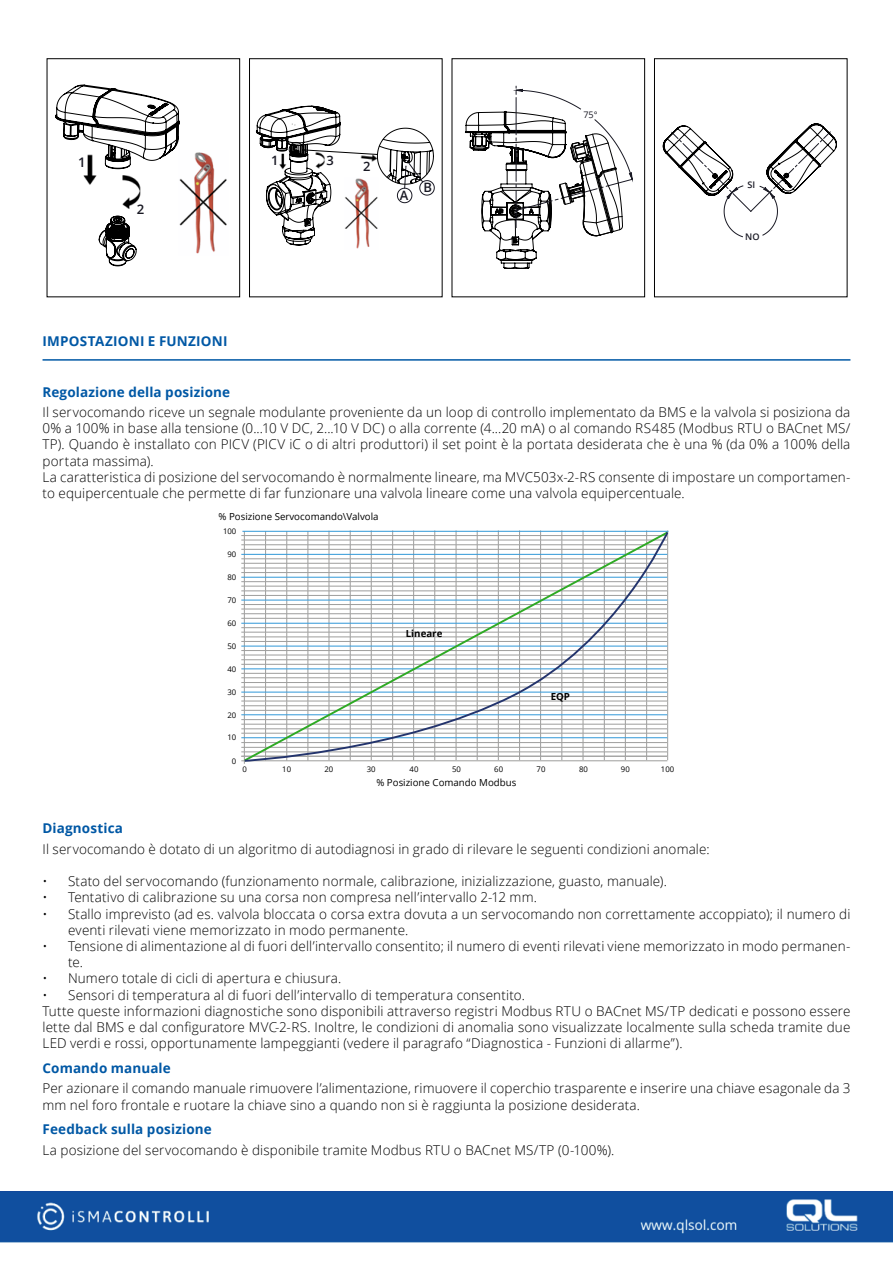
<style>
.page{position:relative;width:893px;height:1263px;background:#fff}
.page>*{position:absolute;margin:0;border:0;box-sizing:border-box;transform-origin:0 0}
.t1{font:300 13.5px/16.2px "Open Sans";letter-spacing:.01em;color:#000}
.t2{font:700 13.5px "Open Sans";letter-spacing:.01em;color:#0058a5}
.t3{font:600 13.2px "Open Sans";color:#191924}
.t4{font:600 12.9px "Open Sans";color:#191924}
.t5{font:9.75px "Open Sans";color:#000}
.t6{font:700 9.75px "Open Sans";color:#000}
.t7{font:600 9.15px "Open Sans";color:#191924}
.t8{font:9px "Open Sans";color:#191924}
.t9{font:7.8px "Open Sans";color:#000}
</style>
<div class="page">
<hr style="left:43px;top:359px;width:807px;height:2px;background:#0058a5">
<div style="left:47px;top:58px;width:193px;height:239px;border:1px solid #000"></div>
<div style="left:249px;top:58px;width:193px;height:239px;border:1px solid #000"></div>
<img style="left:180px;top:152px;width:47px;height:102px">
<img style="left:356px;top:245px;width:14px;height:4px">
<svg style="left:256px;top:106px;width:179px;height:139px"></svg>
<svg style="left:55px;top:58px;width:125px;height:208px"></svg>
<div style="left:452px;top:58px;width:193px;height:239px;border:1px solid #000"></div>
<div style="left:654px;top:58px;width:193px;height:239px;border:1px solid #000"></div>
<svg style="left:663px;top:123px;width:174px;height:114px"></svg>
<svg style="left:465px;top:86px;width:168px;height:183px"></svg>
<hr style="left:244px;top:531px;width:1px;height:233px;background:#9d9d9c">
<hr style="left:241px;top:760px;width:426px;height:1px;background:#9d9d9c">
<hr style="left:241px;top:756px;width:426px;height:1px;background:#9d9d9c">
<hr style="left:241px;top:752px;width:426px;height:1px;background:#9d9d9c">
<hr style="left:241px;top:747px;width:426px;height:1px;background:#9d9d9c">
<hr style="left:241px;top:742px;width:426px;height:1px;background:#9d9d9c">
<hr style="left:241px;top:733px;width:426px;height:1px;background:#9d9d9c">
<hr style="left:241px;top:728px;width:426px;height:1px;background:#9d9d9c">
<hr style="left:241px;top:724px;width:426px;height:1px;background:#9d9d9c">
<hr style="left:241px;top:719px;width:426px;height:1px;background:#9d9d9c">
<hr style="left:241px;top:710px;width:426px;height:1px;background:#9d9d9c">
<hr style="left:241px;top:705px;width:426px;height:1px;background:#9d9d9c">
<hr style="left:241px;top:701px;width:426px;height:1px;background:#9d9d9c">
<hr style="left:241px;top:696px;width:426px;height:1px;background:#9d9d9c">
<hr style="left:241px;top:737px;width:426px;height:1px;background:#3098d8">
<hr style="left:241px;top:714px;width:426px;height:1px;background:#3098d8">
<hr style="left:241px;top:692px;width:426px;height:1px;background:#3098d8">
<hr style="left:241px;top:687px;width:426px;height:1px;background:#9d9d9c">
<hr style="left:241px;top:682px;width:426px;height:1px;background:#9d9d9c">
<hr style="left:241px;top:677px;width:426px;height:1px;background:#9d9d9c">
<hr style="left:241px;top:673px;width:426px;height:1px;background:#9d9d9c">
<hr style="left:241px;top:669px;width:426px;height:1px;background:#3098d8">
<hr style="left:241px;top:664px;width:426px;height:1px;background:#9d9d9c">
<hr style="left:241px;top:659px;width:426px;height:1px;background:#9d9d9c">
<hr style="left:241px;top:655px;width:426px;height:1px;background:#9d9d9c">
<hr style="left:241px;top:650px;width:426px;height:1px;background:#9d9d9c">
<hr style="left:241px;top:646px;width:426px;height:1px;background:#3098d8">
<hr style="left:241px;top:641px;width:426px;height:1px;background:#9d9d9c">
<hr style="left:241px;top:637px;width:426px;height:1px;background:#9d9d9c">
<hr style="left:241px;top:632px;width:426px;height:1px;background:#9d9d9c">
<hr style="left:241px;top:627px;width:426px;height:1px;background:#9d9d9c">
<hr style="left:241px;top:623px;width:426px;height:1px;background:#3098d8">
<hr style="left:241px;top:618px;width:426px;height:1px;background:#9d9d9c">
<hr style="left:241px;top:613px;width:426px;height:1px;background:#9d9d9c">
<hr style="left:241px;top:609px;width:426px;height:1px;background:#9d9d9c">
<hr style="left:241px;top:604px;width:426px;height:1px;background:#9d9d9c">
<hr style="left:241px;top:600px;width:426px;height:1px;background:#3098d8">
<hr style="left:241px;top:595px;width:426px;height:1px;background:#9d9d9c">
<hr style="left:241px;top:591px;width:426px;height:1px;background:#9d9d9c">
<hr style="left:241px;top:586px;width:426px;height:1px;background:#9d9d9c">
<hr style="left:241px;top:581px;width:426px;height:1px;background:#9d9d9c">
<hr style="left:241px;top:577px;width:426px;height:1px;background:#3098d8">
<hr style="left:241px;top:572px;width:426px;height:1px;background:#9d9d9c">
<hr style="left:241px;top:568px;width:426px;height:1px;background:#9d9d9c">
<hr style="left:241px;top:563px;width:426px;height:1px;background:#9d9d9c">
<hr style="left:241px;top:558px;width:426px;height:1px;background:#9d9d9c">
<hr style="left:241px;top:554px;width:426px;height:1px;background:#3098d8">
<hr style="left:241px;top:549px;width:426px;height:1px;background:#9d9d9c">
<hr style="left:241px;top:544px;width:426px;height:1px;background:#9d9d9c">
<hr style="left:241px;top:540px;width:426px;height:1px;background:#9d9d9c">
<hr style="left:241px;top:535px;width:426px;height:1px;background:#9d9d9c">
<svg style="left:243px;top:531px;width:426px;height:232px"></svg>
<img style="left:0;top:1191px;width:893px;height:52px">
<p class="t3" style="left:78px;top:153px;width:9px">1</p>
<p class="t3" style="left:137px;top:200px;width:9px">2</p>
<p class="t4" style="left:271px;top:151px;width:9px">1</p>
<p class="t4" style="left:326px;top:152px;width:9px">3</p>
<p class="t4" style="left:363px;top:158px;width:9px">2</p>
<p class="t4" style="left:400px;top:186px;width:10px">A</p>
<p class="t4" style="left:423px;top:179px;width:10px">B</p>
<p class="t8" style="left:583px;top:108px;width:16px">75°</p>
<p class="t7" style="left:747px;top:178px;width:9px">SI</p>
<p class="t7" style="left:745px;top:230px;width:16px">NO</p>
<p class="t2" style="left:43px;top:332px;width:186px">IMPOSTAZIONI E FUNZIONI</p>
<p class="t2" style="left:43px;top:382px;width:189px">Regolazione della posizione</p>
<p class="t1" style="left:43px;top:404px;width:809px">Il servocomando riceve un segnale modulante proveniente da un loop di controllo implementato da BMS e la valvola si posiziona da 0% a 100% in base alla tensione (0...10 V DC, 2...10 V DC) o alla corrente (4...20 mA) o al comando RS485 (Modbus RTU o BACnet MS/ TP). Quando è installato con PICV (PICV iC o di altri produttori) il set point è la portata desiderata che è una % (da 0% a 100% della portata massima).<br>La caratteristica di posizione del servocomando è normalmente lineare, ma MVC503x-2-RS consente di impostare un comportamen&shy;to equipercentuale che permette di far funzionare una valvola lineare come una valvola equipercentuale.</p>
<p class="t5" style="left:219px;top:509px;width:162px">% Posizione Servocomando\Valvola</p>
<p class="t9" style="left:223px;top:526px;width:15px">100</p>
<p class="t9" style="left:228px;top:548px;width:10px">90</p>
<p class="t9" style="left:228px;top:572px;width:10px">80</p>
<p class="t9" style="left:228px;top:595px;width:10px">70</p>
<p class="t9" style="left:228px;top:617px;width:10px">60</p>
<p class="t9" style="left:228px;top:640px;width:10px">50</p>
<p class="t9" style="left:228px;top:663px;width:10px">40</p>
<p class="t9" style="left:228px;top:686px;width:10px">30</p>
<p class="t9" style="left:228px;top:709px;width:10px">20</p>
<p class="t9" style="left:228px;top:732px;width:10px">10</p>
<p class="t9" style="left:232px;top:756px;width:6px">0</p>
<p class="t9" style="left:242px;top:764px;width:6px">0</p>
<p class="t6" style="left:406px;top:627px;width:38px">Lineare</p>
<p class="t6" style="left:551px;top:689px;width:21px">EQP</p>
<p class="t9" style="left:282px;top:764px;width:10px">10</p>
<p class="t9" style="left:325px;top:764px;width:10px">20</p>
<p class="t9" style="left:367px;top:764px;width:10px">30</p>
<p class="t9" style="left:410px;top:764px;width:10px">40</p>
<p class="t9" style="left:452px;top:764px;width:10px">50</p>
<p class="t9" style="left:494px;top:764px;width:10px">60</p>
<p class="t9" style="left:537px;top:764px;width:10px">70</p>
<p class="t9" style="left:579px;top:764px;width:10px">80</p>
<p class="t9" style="left:621px;top:764px;width:10px">90</p>
<p class="t9" style="left:661px;top:764px;width:15px">100</p>
<p class="t5" style="left:376px;top:776px;width:141px">% Posizione Comando Modbus</p>
<p class="t2" style="left:43px;top:819px;width:82px">Diagnostica</p>
<p class="t1" style="left:43px;top:840px;width:669px">Il servocomando è dotato di un algoritmo di autodiagnosi in grado di rilevare le seguenti condizioni anomale:</p>
<p class="t1" style="left:43px;top:873px;width:626px">• Stato del servocomando (funzionamento normale, calibrazione, inizializzazione, guasto, manuale).</p>
<p class="t1" style="left:43px;top:889px;width:496px">• Tentativo di calibrazione su una corsa non compresa nell’intervallo 2-12 mm.</p>
<p class="t1" style="left:68px;top:905px;width:784px;text-indent:-26px">• Stallo imprevisto (ad es. valvola bloccata o corsa extra dovuta a un servocomando non correttamente accoppiato); il numero di eventi rilevati viene memorizzato in modo permanente.</p>
<p class="t1" style="left:68px;top:938px;width:784px;text-indent:-26px">• Tensione di alimentazione al di fuori dell’intervallo consentito; il numero di eventi rilevati viene memorizzato in modo permanen&shy;te.</p>
<p class="t1" style="left:43px;top:970px;width:300px">• Numero totale di cicli di apertura e chiusura.</p>
<p class="t1" style="left:43px;top:986px;width:809px">• Sensori di temperatura al di fuori dell’intervallo di temperatura consentito.<br>Tutte queste informazioni diagnostiche sono disponibili attraverso registri Modbus RTU o BACnet MS/TP dedicati e possono essere lette dal BMS e dal configuratore MVC-2-RS. Inoltre, le condizioni di anomalia sono visualizzate localmente sulla scheda tramite due LED verdi e rossi, opportunamente lampeggianti (vedere il paragrafo “Diagnostica - Funzioni di allarme”).</p>
<p class="t2" style="left:43px;top:1058px;width:130px">Comando manuale</p>
<p class="t1" style="left:43px;top:1080px;width:809px">Per azionare il comando manuale rimuovere l’alimentazione, rimuovere il coperchio trasparente e inserire una chiave esagonale da 3 mm nel foro frontale e ruotare la chiave sino a quando non si è raggiunta la posizione desiderata.</p>
<p class="t2" style="left:43px;top:1120px;width:171px">Feedback sulla posizione</p>
<p class="t1" style="left:43px;top:1141px;width:573px">La posizione del servocomando è disponibile tramite Modbus RTU o BACnet MS/TP (0-100%).</p>
</div>
